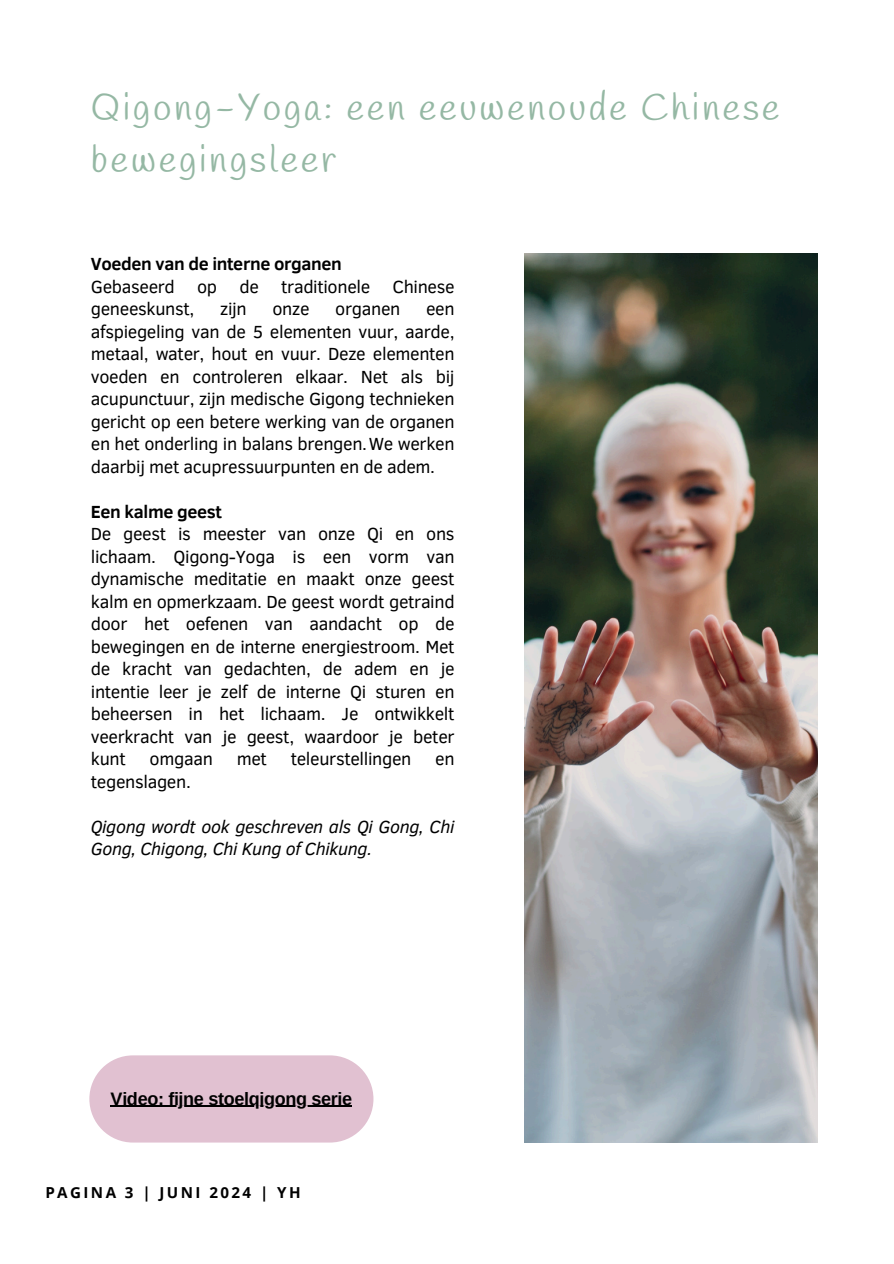
<style>
.page{position:relative;width:894px;height:1264px;background:#fff}
.page>*{position:absolute;margin:0;border:0;box-sizing:border-box;transform-origin:0 0}
.t1{font:37.5px/51.8px "Handlee";letter-spacing:.07em;color:#95b8a4}
.t2{font:18px/22.5px "Clear Sans";letter-spacing:-.02em;color:#000}
.t3{font:italic 18px/22.5px "Clear Sans";letter-spacing:-.02em;color:#000}
.t4{font:700 18px "Arimo";letter-spacing:-.02em;color:#000}
.t5{font:700 15.15px "Open Sans";letter-spacing:.16em;color:#000}
.s1{font-weight:700}
</style>
<div class="page">
<img style="left:524px;top:254px;width:293px;height:888px">
<div style="left:89px;top:1055px;width:284px;height:87px;background:#e1c1d1;border-radius:44px"></div>
<hr style="left:111px;top:1105px;width:240px;height:1px;background:#000">
<h2 class="t1" style="left:91px;top:85px;width:690px">Qigong-Yoga: een eeuwenoude Chinese bewegingsleer</h2>
<h1 class="t2" style="left:91px;top:251px;width:365px"><span class="s1">Voeden van de interne organen<br></span>Gebaseerd op de traditionele Chinese geneeskunst,</h1>
<h1 class="t2" style="left:220px;top:296px;width:28px">zijn</h1>
<h1 class="t2" style="left:272px;top:296px;width:39px">onze</h1>
<h1 class="t2" style="left:335px;top:296px;width:67px">organen</h1>
<h1 class="t2" style="left:91px;top:296px;width:365px;text-align:justify;text-indent:335px">een afspiegeling van de 5 elementen vuur, aarde, metaal, water, hout en vuur. Deze elementen voeden en controleren elkaar. Net als bij acupunctuur, zijn medische Gigong technieken gericht op een betere werking van de organen en het onderling in balans brengen.We werken daarbij met acupressuurpunten en de adem.</h1>
<h3 class="t2" style="left:91px;top:499px;width:365px"><span class="s1">Een kalme geest<br></span>De geest is meester van onze Qi en ons lichaam. Qigong-Yoga is een vorm van dynamische meditatie en maakt onze geest kalm en opmerkzaam. De geest wordt getraind door het oefenen van aandacht op de bewegingen en de interne energiestroom. Met de kracht van gedachten, de adem en je intentie leer je zelf de interne Qi sturen en beheersen in het lichaam. Je ontwikkelt veerkracht van je geest, waardoor je beter kunt</h3>
<h3 class="t2" style="left:150px;top:746px;width:65px">omgaan</h3>
<h3 class="t2" style="left:237px;top:746px;width:32px">met</h3>
<h3 class="t2" style="left:291px;top:746px;width:122px">teleurstellingen</h3>
<h3 class="t2" style="left:435px;top:746px;width:21px">en</h3>
<h3 class="t2" style="left:91px;top:769px;width:101px">tegenslagen.</h3>
<h3 class="t3" style="left:91px;top:814px;width:365px">Qigong wordt ook geschreven als Qi Gong, Chi<br>Gong, Chigong, Chi Kung of Chikung.</h3>
<p class="t4" style="left:111px;top:1088px;width:243px">Video: fijne stoelqigong serie</p>
<h3 class="t5" style="left:45px;top:1182px;width:257px">PAGINA 3 | JUNI 2024 | YH</h3>
</div>
